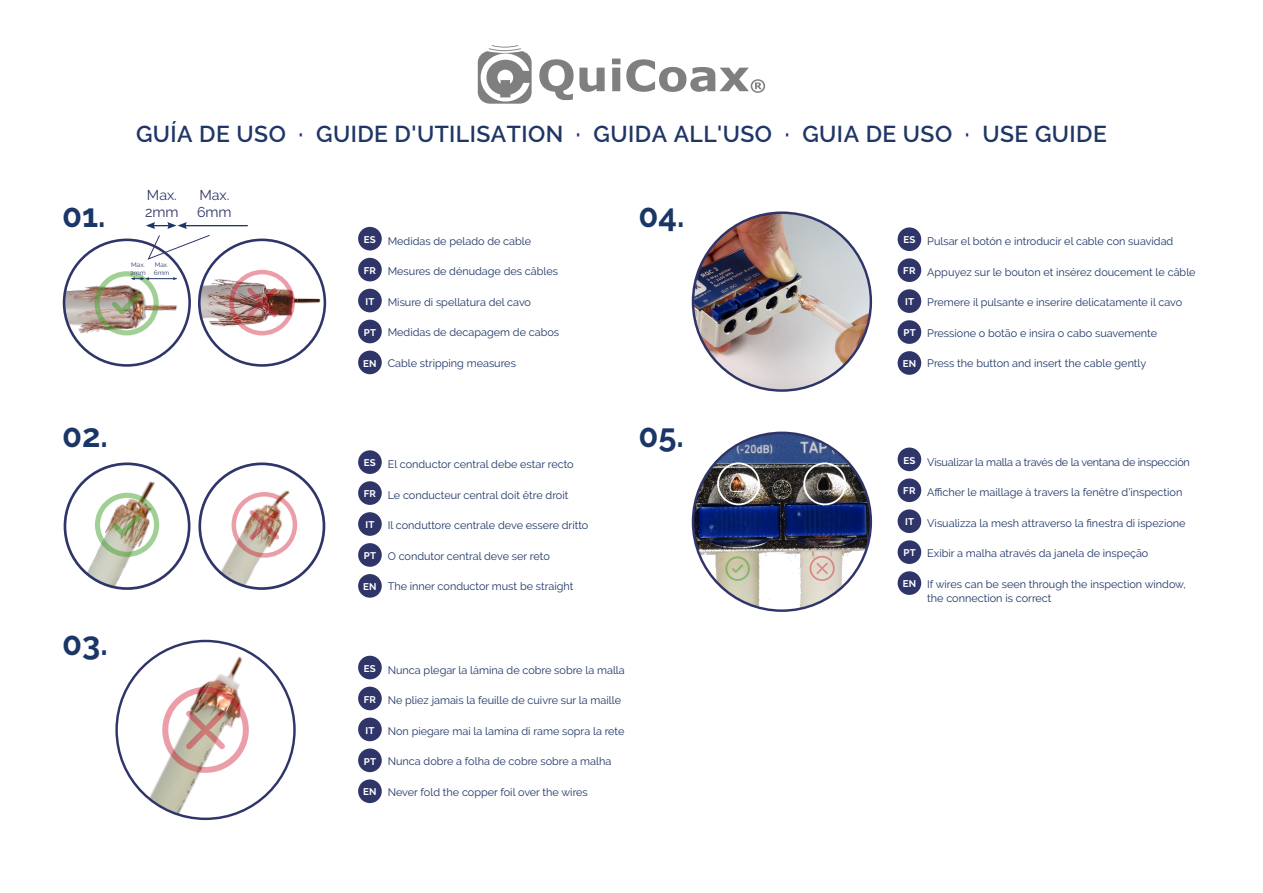
<style>
.page{position:relative;width:1263px;height:893px;background:#fff}
.page>*{position:absolute;margin:0;border:0;box-sizing:border-box;transform-origin:0 0}
.t1{font:700 32.55px "Raleway";color:#1a3667}
.t2{font:600 22.95px "Raleway";letter-spacing:.02em;color:#1f3666}
.t3{font:14.25px/17.1px "Raleway";color:#2f3569}
.t4{font:10.8px/14.1px "Raleway";color:#1f3666}
.t5{font:10.8px "Raleway";letter-spacing:-.02em;color:#1f3666}
.t6{font:700 9.75px "Raleway";letter-spacing:.03em;color:#fff}
.t7{font:6.45px/7.6px "Raleway";color:#2f3569}
</style>
<div class="page">
<svg style="left:478px;top:45px;width:54px;height:59px"></svg>
<svg style="left:539px;top:59px;width:66px;height:41px"></svg>
<svg style="left:612px;top:59px;width:8px;height:32px"></svg>
<svg style="left:626px;top:59px;width:139px;height:34px"></svg>
<div style="left:358px;top:227px;width:24px;height:23px;background:#2f3569;border-radius:50%"></div>
<div style="left:358px;top:258px;width:24px;height:23px;background:#2f3569;border-radius:50%"></div>
<div style="left:358px;top:289px;width:24px;height:23px;background:#2f3569;border-radius:50%"></div>
<div style="left:358px;top:320px;width:24px;height:23px;background:#2f3569;border-radius:50%"></div>
<div style="left:358px;top:351px;width:24px;height:23px;background:#2f3569;border-radius:50%"></div>
<img style="left:64px;top:273px;width:117px;height:73px">
<div style="left:63px;top:239px;width:128px;height:128px;border:3px solid #2f3569;border-radius:50%"></div>
<img style="left:199px;top:269px;width:122px;height:68px">
<div style="left:198px;top:239px;width:128px;height:128px;border:3px solid #2f3569;border-radius:50%"></div>
<img style="left:229px;top:270px;width:66px;height:66px">
<img style="left:94px;top:271px;width:83px;height:64px">
<div style="left:358px;top:450px;width:24px;height:24px;background:#2f3569;border-radius:50%"></div>
<div style="left:358px;top:481px;width:24px;height:24px;background:#2f3569;border-radius:50%"></div>
<div style="left:358px;top:512px;width:24px;height:24px;background:#2f3569;border-radius:50%"></div>
<div style="left:358px;top:543px;width:24px;height:24px;background:#2f3569;border-radius:50%"></div>
<div style="left:358px;top:574px;width:24px;height:24px;background:#2f3569;border-radius:50%"></div>
<img style="left:204px;top:465px;width:115px;height:124px">
<div style="left:198px;top:462px;width:127px;height:128px;border:3px solid #2f3569;border-radius:50%"></div>
<svg style="left:231px;top:492px;width:66px;height:66px"></svg>
<img style="left:69px;top:464px;width:115px;height:125px">
<div style="left:64px;top:462px;width:126px;height:128px;border:3px solid #2f3569;border-radius:50%"></div>
<svg style="left:95px;top:493px;width:64px;height:64px"></svg>
<div style="left:358px;top:656px;width:24px;height:23px;background:#2f3569;border-radius:50%"></div>
<div style="left:358px;top:687px;width:24px;height:23px;background:#2f3569;border-radius:50%"></div>
<div style="left:358px;top:718px;width:24px;height:23px;background:#2f3569;border-radius:50%"></div>
<div style="left:358px;top:748px;width:24px;height:24px;background:#2f3569;border-radius:50%"></div>
<div style="left:358px;top:779px;width:24px;height:24px;background:#2f3569;border-radius:50%"></div>
<img style="left:126px;top:641px;width:157px;height:178px">
<img style="left:162px;top:687px;width:87px;height:86px">
<div style="left:898px;top:227px;width:23px;height:24px;background:#2f3569;border-radius:50%"></div>
<div style="left:898px;top:258px;width:23px;height:24px;background:#2f3569;border-radius:50%"></div>
<div style="left:898px;top:289px;width:23px;height:24px;background:#2f3569;border-radius:50%"></div>
<div style="left:898px;top:320px;width:23px;height:24px;background:#2f3569;border-radius:50%"></div>
<div style="left:898px;top:351px;width:23px;height:24px;background:#2f3569;border-radius:50%"></div>
<img style="left:693px;top:213px;width:178px;height:178px;border-radius:89px">
<img style="left:693px;top:433px;width:178px;height:178px;border-radius:89px">
<svg style="left:725px;top:556px;width:25px;height:25px"></svg>
<svg style="left:809px;top:556px;width:26px;height:25px"></svg>
<div style="left:717px;top:462px;width:43px;height:43px;border:2px solid #fff;border-radius:50%"></div>
<div style="left:803px;top:462px;width:43px;height:43px;border:2px solid #fff;border-radius:50%"></div>
<div style="left:898px;top:448px;width:23px;height:23px;background:#2f3569;border-radius:50%"></div>
<div style="left:898px;top:478px;width:23px;height:24px;background:#2f3569;border-radius:50%"></div>
<div style="left:898px;top:509px;width:23px;height:24px;background:#2f3569;border-radius:50%"></div>
<div style="left:898px;top:540px;width:23px;height:24px;background:#2f3569;border-radius:50%"></div>
<div style="left:898px;top:571px;width:23px;height:24px;background:#2f3569;border-radius:50%"></div>
<hr style="left:185px;top:225px;width:63px;height:1px;background:#1f3666">
<svg style="left:146px;top:222px;width:41px;height:7px"></svg>
<svg style="left:148px;top:235px;width:62px;height:25px"></svg>
<h1 class="t1" style="left:62px;top:196px;width:45px">01.</h1>
<h1 class="t1" style="left:62px;top:417px;width:47px">02.</h1>
<h1 class="t1" style="left:62px;top:625px;width:47px">03.</h1>
<h2 class="t2" style="left:136px;top:120px;width:972px">GUÍA DE USO · GUIDE D'UTILISATION · GUIDA ALL'USO · GUIA DE USO · USE GUIDE</h2>
<h3 class="t3" style="left:145px;top:186px;width:35px">Max.<br>2mm</h3>
<h3 class="t3" style="left:197px;top:186px;width:36px">Max.<br>6mm</h3>
<p class="t7" style="left:131px;top:261px;width:17px">Max.<br>2mm</p>
<p class="t7" style="left:154px;top:261px;width:17px">Max.<br>6mm</p>
<p class="t6" style="left:364px;top:234px;width:13px">ES</p>
<p class="t6" style="left:364px;top:265px;width:14px">FR</p>
<p class="t6" style="left:366px;top:296px;width:11px">IT</p>
<p class="t6" style="left:364px;top:327px;width:14px">PT</p>
<p class="t6" style="left:363px;top:358px;width:15px">EN</p>
<p class="t4" style="left:388px;top:234px;width:145px">Medidas de pelado de cable</p>
<p class="t4" style="left:388px;top:264px;width:172px">Mesures de dénudage des câbles</p>
<p class="t4" style="left:388px;top:295px;width:145px">Misure di spellatura del cavo</p>
<p class="t4" style="left:388px;top:325px;width:173px">Medidas de decapagem de cabos</p>
<p class="t4" style="left:388px;top:356px;width:130px">Cable stripping measures</p>
<p class="t6" style="left:364px;top:457px;width:13px">ES</p>
<p class="t6" style="left:364px;top:488px;width:14px">FR</p>
<p class="t6" style="left:366px;top:519px;width:11px">IT</p>
<p class="t6" style="left:364px;top:550px;width:14px">PT</p>
<p class="t6" style="left:363px;top:581px;width:15px">EN</p>
<p class="t4" style="left:388px;top:457px;width:187px">El conductor central debe estar recto</p>
<p class="t4" style="left:388px;top:488px;width:182px">Le conducteur central doit être droit</p>
<p class="t4" style="left:388px;top:518px;width:202px">Il conduttore centrale deve essere dritto</p>
<p class="t4" style="left:388px;top:549px;width:164px">O condutor central deve ser reto</p>
<p class="t4" style="left:388px;top:579px;width:187px">The inner conductor must be straight</p>
<h1 class="t1" style="left:638px;top:197px;width:47px">04.</h1>
<h1 class="t1" style="left:638px;top:417px;width:47px">05.</h1>
<p class="t6" style="left:364px;top:663px;width:13px">ES</p>
<p class="t6" style="left:364px;top:694px;width:14px">FR</p>
<p class="t6" style="left:366px;top:725px;width:11px">IT</p>
<p class="t6" style="left:364px;top:755px;width:14px">PT</p>
<p class="t6" style="left:363px;top:786px;width:15px">EN</p>
<p class="t4" style="left:388px;top:663px;width:239px">Nunca plegar la lámina de cobre sobre la malla</p>
<p class="t4" style="left:388px;top:693px;width:235px">Ne pliez jamais la feuille de cuivre sur la maille</p>
<p class="t4" style="left:388px;top:724px;width:238px">Non piegare mai la lamina di rame sopra la rete</p>
<p class="t4" style="left:388px;top:754px;width:225px">Nunca dobre a folha de cobre sobre a malha</p>
<p class="t4" style="left:388px;top:785px;width:202px">Never fold the copper foil over the wires</p>
<p class="t6" style="left:903px;top:234px;width:13px">ES</p>
<p class="t6" style="left:903px;top:265px;width:14px">FR</p>
<p class="t6" style="left:905px;top:296px;width:11px">IT</p>
<p class="t6" style="left:903px;top:327px;width:14px">PT</p>
<p class="t6" style="left:903px;top:358px;width:15px">EN</p>
<p class="t4" style="left:927px;top:235px;width:248px">Pulsar el botón e introducir el cable con suavidad</p>
<p class="t4" style="left:927px;top:265px;width:270px">Appuyez sur le bouton et insérez doucement le câble</p>
<p class="t4" style="left:927px;top:296px;width:256px">Premere il pulsante e inserire delicatamente il cavo</p>
<p class="t4" style="left:927px;top:326px;width:231px">Pressione o botão e insira o cabo suavemente</p>
<p class="t4" style="left:927px;top:357px;width:221px">Press the button and insert the cable gently</p>
<p class="t6" style="left:903px;top:454px;width:13px">ES</p>
<p class="t6" style="left:903px;top:485px;width:14px">FR</p>
<p class="t6" style="left:905px;top:516px;width:11px">IT</p>
<p class="t6" style="left:903px;top:547px;width:14px">PT</p>
<p class="t6" style="left:903px;top:578px;width:15px">EN</p>
<p class="t5" style="left:927px;top:455px;width:264px">Visualizar la malla a través de la ventana de inspección</p>
<p class="t4" style="left:927px;top:485px;width:257px">Afficher le maillage à travers la fenêtre d’inspection</p>
<p class="t4" style="left:927px;top:516px;width:260px">Visualizza la mesh attraverso la finestra di ispezione</p>
<p class="t4" style="left:927px;top:546px;width:223px">Exibir a malha através da janela de inspeção</p>
<p class="t4" style="left:927px;top:577px;width:260px">If wires can be seen through the inspection window, the connection is correct</p>
</div>
